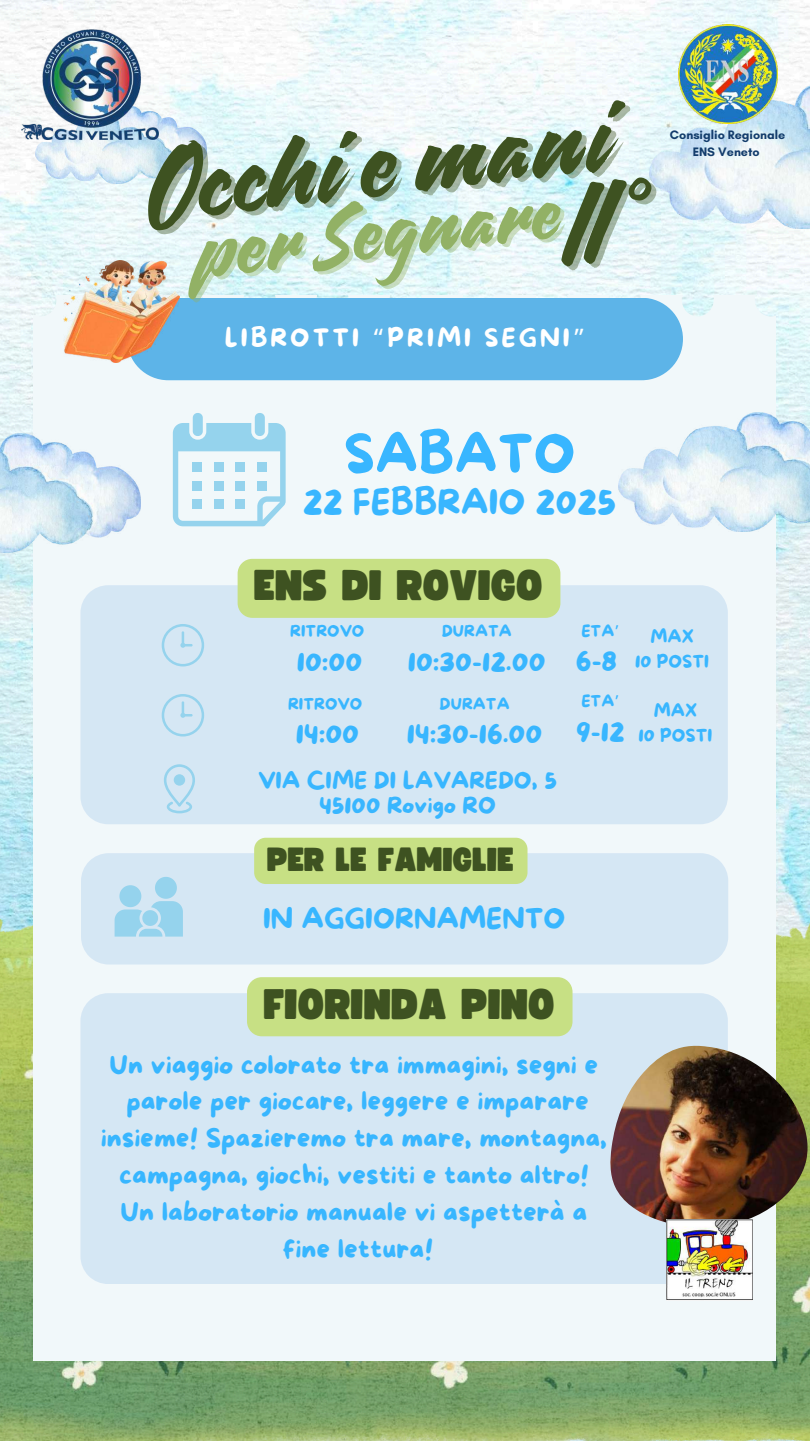
<style>
.page{position:relative;width:810px;height:1441px;background:#fff}
.page>*{position:absolute;margin:0;border:0;box-sizing:border-box;transform-origin:0 0}
.t1{font:101.4px "Quotes Script";color:#3e5221}
.t2{font:80.1px "Quotes Script";color:#92b165}
.t3{font:53.7px "More Sugar";color:#38b6ff}
.t4{font:42.5px "Funtastic";color:#3e5221}
.t5{font:42.4px "Funtastic";color:#3e5221}
.t6{font:34.7px "More Sugar";color:#38b6ff}
.t7{font:33.1px "Funtastic";color:#3e5221}
.t8{font:28.2px "More Sugar";color:#38b6ff}
.t9{font:27px "More Sugar";color:#38b6ff}
.t10{font:26.6px/36.8px "More Sugar";color:#38b6ff;text-align:center}
.t11{font:25px "More Sugar";letter-spacing:.12em;color:#fff}
.t12{font:23px/24.7px "More Sugar";color:#38b6ff;text-align:center}
.t13{font:17.6px/24.5px "More Sugar";color:#38b6ff;text-align:center}
.t14{font:16.1px "More Sugar";color:#38b6ff}
.t15{font:700 12.5px/17px "Glacial Indifference";color:#133d6c;text-align:center}
.s1{font-family:"Noto Sans Gurmukhi"}
</style>
<div class="page">
<img style="left:0;top:0;width:810px;height:877px">
<img style="left:0;top:877px;width:810px;height:563px">
<div style="left:33px;top:295px;width:742px;height:1064px;background:#f1f8fa"></div>
<img style="left:650px;top:83px;width:160px;height:145px">
<img style="left:0;top:434px;width:141px;height:118px">
<img style="left:619px;top:413px;width:191px;height:118px">
<img style="left:35px;top:105px;width:172px;height:78px">
<img style="left:22px;top:24px;width:136px;height:115px">
<img style="left:678px;top:24px;width:99px;height:99px">
<div style="left:127px;top:298px;width:556px;height:82px;background:#5db4e8;border-radius:41px"></div>
<div style="left:80px;top:585px;width:648px;height:239px;background:#d5e7f4"></div>
<div style="left:80px;top:992px;width:648px;height:291px;background:#d5e7f4"></div>
<div style="left:81px;top:853px;width:647px;height:111px;background:#d5e7f4"></div>
<svg style="left:173px;top:423px;width:113px;height:103px"></svg>
<div style="left:193px;top:413px;width:10px;height:23px;background:#95d3ed;border-radius:5px"></div>
<div style="left:255px;top:413px;width:10px;height:23px;background:#95d3ed;border-radius:5px"></div>
<div style="left:192px;top:462px;width:10px;height:10px;background:#95d3ed"></div>
<div style="left:214px;top:462px;width:9px;height:10px;background:#95d3ed"></div>
<div style="left:235px;top:462px;width:10px;height:10px;background:#95d3ed"></div>
<div style="left:257px;top:462px;width:9px;height:10px;background:#95d3ed"></div>
<div style="left:192px;top:481px;width:10px;height:9px;background:#95d3ed"></div>
<div style="left:214px;top:481px;width:9px;height:9px;background:#95d3ed"></div>
<div style="left:235px;top:481px;width:10px;height:9px;background:#95d3ed"></div>
<div style="left:257px;top:481px;width:9px;height:9px;background:#95d3ed"></div>
<div style="left:192px;top:499px;width:10px;height:10px;background:#95d3ed"></div>
<div style="left:214px;top:499px;width:9px;height:10px;background:#95d3ed"></div>
<div style="left:235px;top:499px;width:10px;height:10px;background:#95d3ed"></div>
<div style="left:254px;top:837px;width:274px;height:46px;background:#c7e084"></div>
<svg style="left:162px;top:624px;width:42px;height:42px;background:#c7e2f2"></svg>
<svg style="left:164px;top:764px;width:31px;height:49px"></svg>
<div style="left:174px;top:774px;width:11px;height:11px;background:#95d3ed;border-radius:50%"></div>
<img style="left:610px;top:1045px;width:197px;height:182px">
<svg style="left:115px;top:876px;width:68px;height:60px;background:#addaef"></svg>
<img style="left:63px;top:261px;width:116px;height:102px">
<svg style="left:162px;top:694px;width:42px;height:42px;background:#c7e2f2"></svg>
<div style="left:247px;top:977px;width:326px;height:59px;background:#c7e084;border-radius:15px"></div>
<div style="left:238px;top:558px;width:322px;height:59px;background:#c7e084;border-radius:15px"></div>
<img style="left:666px;top:1219px;width:87px;height:81px">
<svg style="left:558px;top:179px;width:100px;height:92px;background:#def4f7"></svg>
<h1 class="t1" style="left:136px;top:122px;width:468px;rotate:-7deg">Occhi e mani</h1>
<h2 class="t2" style="left:188px;top:199px;width:369px;rotate:-7deg">per Segnare</h2>
<p class="t11" style="left:225px;top:323px;width:362px">LIBROTTI <span class="s1">“</span>PRIMI SEGNI<span class="s1">”</span></p>
<h3 class="t3" style="left:344px;top:424px;width:233px">SABATO</h3>
<h3 class="t6" style="left:303px;top:483px;width:315px">22 FEBBRAIO 2025</h3>
<p class="t15" style="left:670px;top:126px;width:117px">Consiglio Regionale<br>ENS Veneto</p>
<h3 class="t5" style="left:255px;top:566px;width:290px">ENS DI ROVIGO</h3>
<p class="t14" style="left:290px;top:622px;width:76px">RITROVO</p>
<p class="t9" style="left:297px;top:647px;width:67px">10:00</p>
<p class="t14" style="left:442px;top:622px;width:72px">DURATA</p>
<p class="t9" style="left:408px;top:647px;width:139px">10:30-12.00</p>
<p class="t14" style="left:288px;top:695px;width:76px">RITROVO</p>
<p class="t9" style="left:296px;top:719px;width:65px">14:00</p>
<p class="t14" style="left:440px;top:695px;width:72px">DURATA</p>
<p class="t9" style="left:407px;top:719px;width:137px">14:30-16.00</p>
<p class="t12" style="left:258px;top:769px;width:301px">VIA CIME DI LAVAREDO, 5<br>45100 Rovigo RO</p>
<p class="t7" style="left:267px;top:844px;width:248px">PER LE FAMIGLIE</p>
<p class="t14" style="left:581px;top:622px;width:39px">ETA<span class="s1">’</span></p>
<p class="t9" style="left:576px;top:646px;width:43px">6-8</p>
<p class="t14" style="left:581px;top:692px;width:39px">ETA<span class="s1">’</span></p>
<p class="t9" style="left:576px;top:717px;width:50px">9-12</p>
<p class="t13" style="left:635px;top:625px;width:75px">MAX<br>10 POSTI</p>
<p class="t13" style="left:639px;top:699px;width:75px">MAX<br>10 POSTI</p>
<p class="t8" style="left:263px;top:902px;width:304px">IN AGGIORNAMENTO</p>
<h3 class="t4" style="left:264px;top:984px;width:293px">FIORINDA PINO</h3>
<p class="t10" style="left:101px;top:1047px;width:508px">Un viaggio colorato tra immagini, segni e parole per giocare, leggere e imparare insieme! Spazieremo tra mare, montagna, campagna, giochi, vestiti e tanto altro!<br>Un laboratorio manuale vi aspetterà a fine lettura!</p>
</div>
